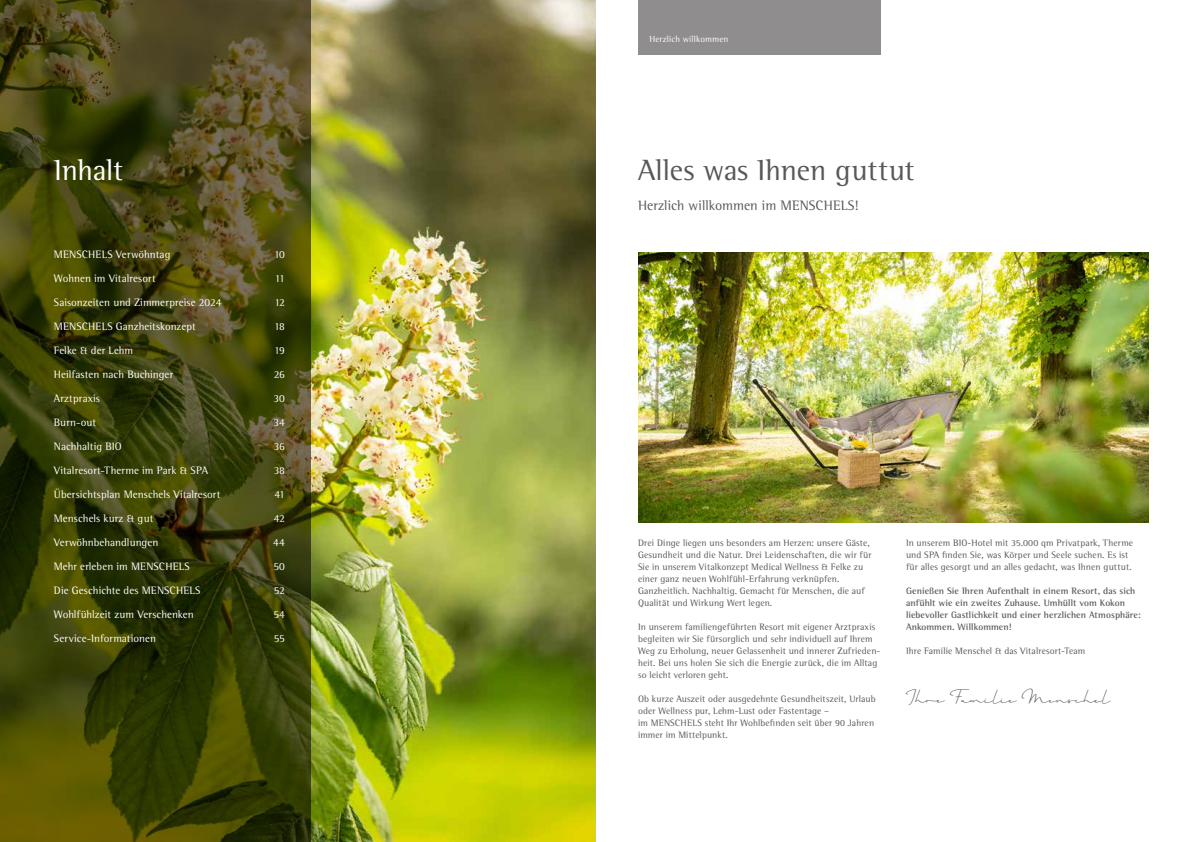
<style>
.page{position:relative;width:1191px;height:842px;background:#fff}
.page>*{position:absolute;margin:0;border:0;box-sizing:border-box;transform-origin:0 0}
.t1{font:30px "Rotis Semi Serif Std";letter-spacing:-.005em;color:#58585a}
.t2{font:30px "Rotis Semi Serif Std";letter-spacing:-.01em;color:#fff}
.t3{font:700 18px "Horizontes Script";letter-spacing:.015em;color:#58585a}
.t4{font:14px "Rotis Semi Serif Std";letter-spacing:.005em;color:#58585a}
.t5{font:11px/24px "Rotis Semi Serif Std";letter-spacing:.005em;color:#fff}
.t6{font:9.5px/12px "Rotis Semi Serif Std";letter-spacing:.015em;color:#58585a}
.t7{font:700 9.5px/12px "Rotis Semi Serif Std";letter-spacing:.005em;color:#58585a}
.t8{font:9px "Rotis Semi Serif Std";letter-spacing:.015em;color:#fff}
</style>
<div class="page">
<div style="left:638px;top:0;width:242px;height:54px;background:#8f8d8d"></div>
<img style="left:638px;top:252px;width:510px;height:270px">
<img style="left:310px;top:0;width:285px;height:842px">
<svg style="left:0;top:0;width:310px;height:842px;background:#41430e"></svg>
<h1 class="t2" style="left:54px;top:152px;width:71px">Inhalt</h1>
<p class="t5" style="left:54px;top:242px;width:169px">MENSCHELS Verwöhntag<br>Wohnen im Vitalresort<br>Saisonzeiten und Zimmerpreise 2024<br>MENSCHELS Ganzheitskonzept<br>Felke &amp; der Lehm<br>Heilfasten nach Buchinger<br>Arztpraxis<br>Burn-out<br>Nachhaltig BIO<br>Vitalresort-Therme im Park &amp; SPA<br>Übersichtsplan Menschels Vitalresort<br>Menschels kurz &amp; gut<br>Verwöhnbehandlungen<br>Mehr erleben im MENSCHELS<br>Die Geschichte des MENSCHELS<br>Wohlfühlzeit zum Verschenken<br>Service-Informationen</p>
<p class="t5" style="left:273px;top:242px;width:13px;text-align:justify">10<br>11<br>12<br>18<br>19<br>26<br>30<br>34<br>36<br>38<br>41<br>42<br>44<br>50<br>52<br>54<br>55</p>
<p class="t8" style="left:649px;top:34px;width:81px">Herzlich willkommen</p>
<h1 class="t1" style="left:638px;top:152px;width:278px">Alles was Ihnen guttut</h1>
<h3 class="t4" style="left:638px;top:197px;width:222px">Herzlich willkommen im MENSCHELS!</h3>
<p class="t6" style="left:638px;top:537px;width:235px">Drei Dinge liegen uns besonders am Herzen: unsere Gäste, Gesundheit und die Natur. Drei Leidenschaften, die wir für Sie in unserem Vitalkonzept Medical Wellness &amp; Felke zu einer ganz neuen Wohlfühl-Erfahrung verknüpfen.<br>Ganzheitlich. Nachhaltig. Gemacht für Menschen, die auf Qualität und Wirkung Wert legen.</p>
<p class="t6" style="left:638px;top:621px;width:244px">In unserem familiengeführten Resort mit eigener Arztpraxis begleiten wir Sie fürsorglich und sehr individuell auf Ihrem Weg zu Erholung, neuer Gelassenheit und innerer Zufrieden&shy;heit. Bei uns holen Sie sich die Energie zurück, die im Alltag so leicht verloren geht.</p>
<p class="t6" style="left:638px;top:693px;width:239px">Ob kurze Auszeit oder ausgedehnte Gesundheitszeit, Urlaub oder Wellness pur, Lehm-Lust oder Fastentage –<br>im MENSCHELS steht Ihr Wohlbefinden seit über 90 Jahren immer im Mittelpunkt.</p>
<p class="t6" style="left:906px;top:537px;width:229px">In unserem BIO-Hotel mit 35.000 qm Privatpark, Therme und SPA finden Sie, was Körper und Seele suchen. Es ist für alles gesorgt und an alles gedacht, was Ihnen guttut.</p>
<p class="t7" style="left:906px;top:585px;width:236px">Genießen Sie Ihren Aufenthalt in einem Resort, das sich anfühlt wie ein zweites Zuhause. Umhüllt vom Kokon liebevoller Gastlichkeit und einer herzlichen Atmosphäre:<br>Ankommen. Willkommen!</p>
<p class="t6" style="left:906px;top:645px;width:181px">Ihre Familie Menschel &amp; das Vitalresort-Team</p>
<h2 class="t3" style="left:906px;top:685px;width:206px">Ihre Familie Menschel</h2>
</div>
